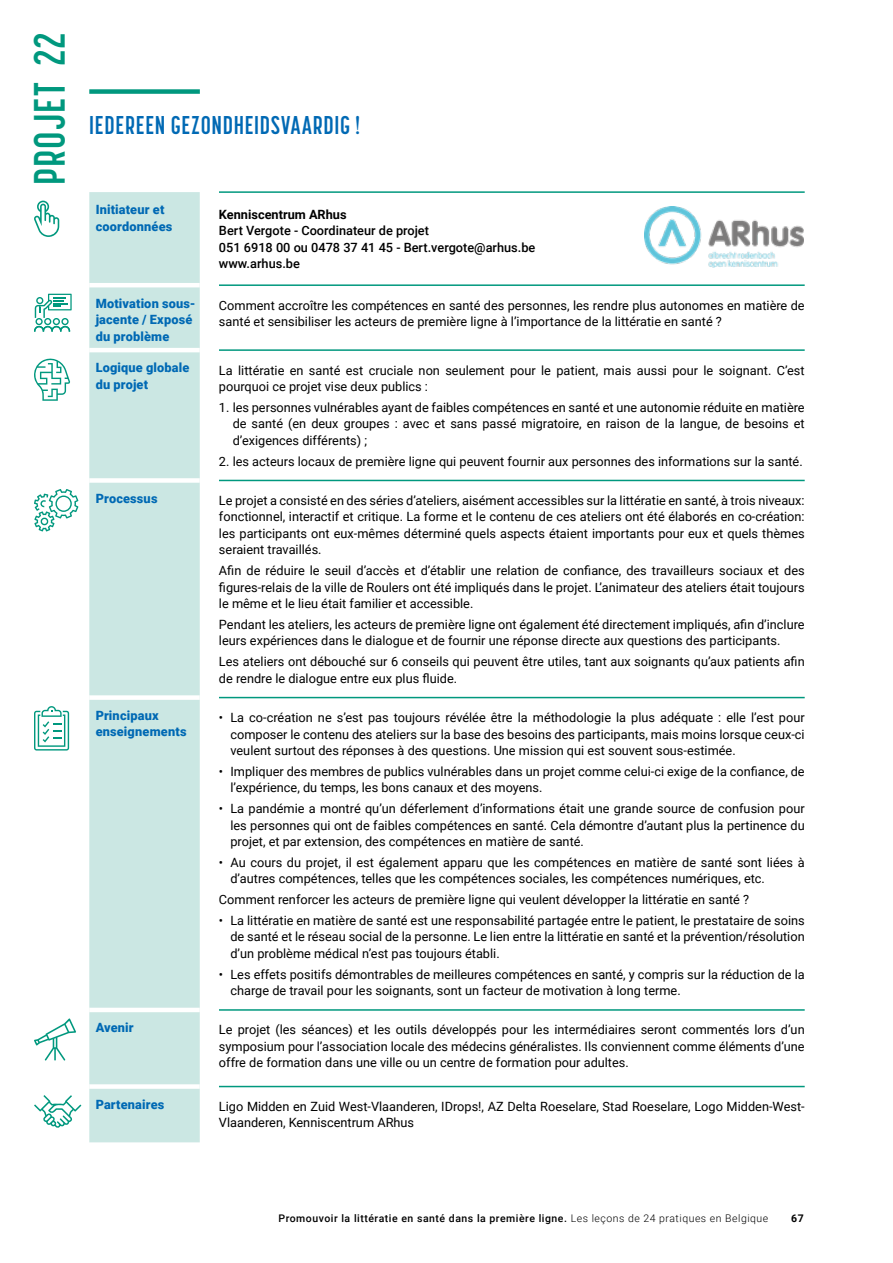
<style>
.page{position:relative;width:893px;height:1263px;background:#fff}
.page>*{position:absolute;margin:0;border:0;box-sizing:border-box;transform-origin:0 0}
.Titre_1_Korolev_comp{font:700 43.65px "Korolev Compressed";letter-spacing:.03em;color:#00987e}
.Titre_1_Korolev_comp-2{font:700 25.5px "Korolev Compressed";letter-spacing:.03em;color:#0069b4}
.t1{font:12.75px/16.5px "Roboto";color:#000}
.body{font:900 12.75px/16.5px "Roboto";letter-spacing:.015em;color:#0069b4}
.t2{font:500 12.75px "Roboto";color:#000}
.t3{font:700 12.75px "Roboto";color:#000}
.t4{font:500 10.5px "Roboto";letter-spacing:.05em;color:#000}
.t5{font:700 10.5px "Roboto";color:#000}
.s1{font-weight:300}
</style>
<div class="page">
<div style="left:89px;top:89px;width:111px;height:5px;background:#00987e"></div>
<div style="left:89px;top:192px;width:111px;height:950px;background:#cbe7e3"></div>
<hr style="left:89px;top:283px;width:111px;height:4px;background:#fff">
<hr style="left:89px;top:348px;width:111px;height:4px;background:#fff">
<div style="left:89px;top:478px;width:111px;height:5px;background:#fff"></div>
<div style="left:89px;top:695px;width:111px;height:5px;background:#fff"></div>
<hr style="left:89px;top:1008px;width:111px;height:4px;background:#fff">
<div style="left:89px;top:1084px;width:111px;height:5px;background:#fff"></div>
<hr style="left:219px;top:191px;width:586px;height:2px;background:#00987e">
<hr style="left:219px;top:284px;width:586px;height:2px;background:#00987e">
<hr style="left:219px;top:349px;width:586px;height:2px;background:#00987e">
<hr style="left:219px;top:480px;width:586px;height:1px;background:#00987e">
<hr style="left:219px;top:697px;width:586px;height:1px;background:#00987e">
<hr style="left:219px;top:1009px;width:586px;height:2px;background:#00987e">
<hr style="left:219px;top:1086px;width:586px;height:1px;background:#00987e">
<svg style="left:34px;top:201px;width:25px;height:36px"></svg>
<svg style="left:34px;top:294px;width:38px;height:38px"></svg>
<svg style="left:34px;top:358px;width:36px;height:43px"></svg>
<svg style="left:34px;top:489px;width:44px;height:42px"></svg>
<svg style="left:34px;top:706px;width:35px;height:44px"></svg>
<svg style="left:34px;top:1018px;width:42px;height:43px"></svg>
<svg style="left:34px;top:1095px;width:47px;height:33px"></svg>
<img style="left:644px;top:207px;width:160px;height:60px">
<p class="Titre_1_Korolev_comp" style="left:25px;top:185px;width:154px;rotate:-90deg">PROJET 22</p>
<p class="Titre_1_Korolev_comp-2" style="left:89px;top:110px;width:272px">IEDEREEN GEZONDHEIDSVAARDIG !</p>
<p class="body" style="left:96px;top:201px;width:78px">Initiateur et coordonnées</p>
<p class="t3" style="left:219px;top:205px;width:129px">Kenniscentrum ARhus</p>
<p class="t2" style="left:219px;top:222px;width:212px">Bert Vergote - Coordinateur de projet</p>
<p class="t2" style="left:219px;top:238px;width:318px">051 6918 00 ou 0478 37 41 45 - Bert.vergote@arhus.be</p>
<p class="t2" style="left:219px;top:255px;width:82px">www.arhus.be</p>
<p class="body" style="left:96px;top:294px;width:102px">Motivation sous&shy;jacente / Exposé du problème</p>
<p class="t1" style="left:219px;top:296px;width:587px">Comment accroître les compétences en santé des personnes, les rendre plus autonomes en matière de santé et sensibiliser les acteurs de première ligne à l’importance de la littératie en santé ?</p>
<p class="body" style="left:96px;top:359px;width:95px">Logique globale du projet</p>
<p class="t1" style="left:219px;top:361px;width:587px">La littératie en santé est cruciale non seulement pour le patient, mais aussi pour le soignant. C’est pourquoi ce projet vise deux publics :</p>
<p class="t1" style="left:233px;top:399px;width:573px;text-align:justify;text-indent:-14px">1. les personnes vulnérables ayant de faibles compétences en santé et une autonomie réduite en matière de santé (en deux groupes : avec et sans passé migratoire, en raison de la langue, de besoins et d’exigences différents) ;</p>
<p class="t1" style="left:219px;top:452px;width:585px">2. les acteurs locaux de première ligne qui peuvent fournir aux personnes des informations sur la santé.</p>
<p class="body" style="left:96px;top:489px;width:63px">Processus</p>
<p class="t1" style="left:219px;top:492px;width:587px;text-align:justify">Le projet a consisté en des séries d’ateliers, aisément accessibles sur la littératie en santé, à trois niveaux: fonctionnel, interactif et critique. La forme et le contenu de ces ateliers ont été élaborés en co-création: les participants ont eux-mêmes déterminé quels aspects étaient importants pour eux et quels thèmes seraient travaillés.</p>
<p class="t1" style="left:219px;top:562px;width:587px;text-align:justify">Afin de réduire le seuil d’accès et d’établir une relation de confiance, des travailleurs sociaux et des figures-relais de la ville de Roulers ont été impliqués dans le projet. L’animateur des ateliers était toujours le même et le lieu était familier et accessible.</p>
<p class="t1" style="left:219px;top:616px;width:587px">Pendant les ateliers, les acteurs de première ligne ont également été directement impliqués, afin d’inclure leurs expériences dans le dialogue et de fournir une réponse directe aux questions des participants.</p>
<p class="t1" style="left:219px;top:653px;width:587px">Les ateliers ont débouché sur 6 conseils qui peuvent être utiles, tant aux soignants qu’aux patients afin de rendre le dialogue entre eux plus fluide.</p>
<p class="body" style="left:96px;top:707px;width:92px">Principaux enseignements</p>
<p class="t1" style="left:230px;top:709px;width:576px;text-align:justify;text-indent:-11px">• La co-création ne s’est pas toujours révélée être la méthodologie la plus adéquate : elle l’est pour composer le contenu des ateliers sur la base des besoins des participants, mais moins lorsque ceux-ci veulent surtout des réponses à des questions. Une mission qui est souvent sous-estimée.</p>
<p class="t1" style="left:230px;top:762px;width:576px;text-indent:-11px">• Impliquer des membres de publics vulnérables dans un projet comme celui-ci exige de la confiance, de l’expérience, du temps, les bons canaux et des moyens.</p>
<p class="t1" style="left:230px;top:800px;width:576px;text-align:justify;text-indent:-11px">• La pandémie a montré qu’un déferlement d’informations était une grande source de confusion pour les personnes qui ont de faibles compétences en santé. Cela démontre d’autant plus la pertinence du projet, et par extension, des compétences en matière de santé.</p>
<p class="t1" style="left:230px;top:853px;width:576px;text-indent:-11px">• Au cours du projet, il est également apparu que les compétences en matière de santé sont liées à d’autres compétences, telles que les compétences sociales, les compétences numériques, etc.</p>
<p class="t1" style="left:219px;top:891px;width:532px">Comment renforcer les acteurs de première ligne qui veulent développer la littératie en santé ?</p>
<p class="t1" style="left:230px;top:911px;width:576px;text-align:justify;text-indent:-11px">• La littératie en matière de santé est une responsabilité partagée entre le patient, le prestataire de soins de santé et le réseau social de la personne. Le lien entre la littératie en santé et la prévention/résolution d’un problème médical n’est pas toujours établi.</p>
<p class="t1" style="left:230px;top:965px;width:576px;text-indent:-11px">• Les effets positifs démontrables de meilleures compétences en santé, y compris sur la réduction de la charge de travail pour les soignants, sont un facteur de motivation à long terme.</p>
<p class="body" style="left:96px;top:1019px;width:40px">Avenir</p>
<p class="t1" style="left:219px;top:1021px;width:587px;text-align:justify">Le projet (les séances) et les outils développés pour les intermédiaires seront commentés lors d’un symposium pour l’association locale des médecins généralistes. Ils conviennent comme éléments d’une offre de formation dans une ville ou un centre de formation pour adultes.</p>
<p class="body" style="left:96px;top:1095px;width:70px">Partenaires</p>
<p class="t1" style="left:219px;top:1098px;width:587px">Ligo Midden en Zuid West-Vlaanderen, IDrops!, AZ Delta Roeselare, Stad Roeselare, Logo Midden-West-<br>Vlaanderen, Kenniscentrum ARhus</p>
<p class="t4" style="left:278px;top:1211px;width:491px">Promouvoir la littératie en santé dans la première ligne. <span class="s1">Les leçons de 24 pratiques en Belgique</span></p>
<p class="t5" style="left:791px;top:1211px;width:14px">67</p>
</div>
